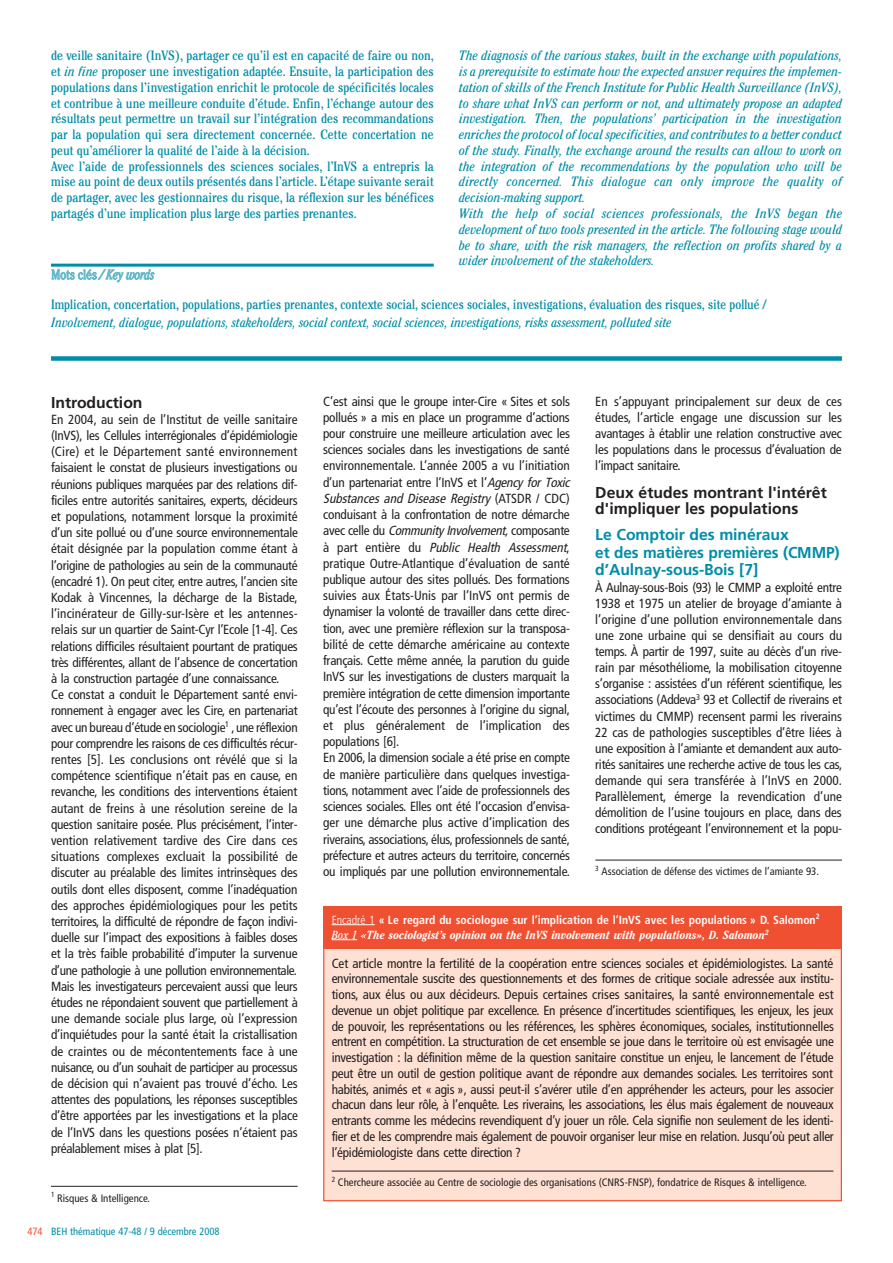
<style>
.page{position:relative;width:893px;height:1263px;background:#fff}
.page>*{position:absolute;margin:0;border:0;box-sizing:border-box;transform-origin:0 0}
.t1{font:700 15.75px/17.5px "Frutiger";letter-spacing:-.005em;color:#008da8}
.t2{font:700 15.75px/16.2px "Frutiger";color:#231f20}
.t3{font:italic condensed 13.5px/15.8px "Cheltenham";color:#008da8}
.t4{font:condensed 13.5px/15.8px "Cheltenham";color:#008da8}
.t5{font:italic 300 condensed 13.5px "Cheltenham";letter-spacing:-.005em;color:#66b9cc}
.t6{font:condensed 13.2px/16.2px "Frutiger";letter-spacing:-.015em;color:#231f20;text-align:justify}
.t7{font:700 condensed 11.7px "Frutiger";color:#fff}
.t8{font:italic 700 condensed 11.7px "Cheltenham";color:#fff}
.t9{font:condensed 10.8px "Frutiger";color:#231f20}
.t10{font:condensed 10.5px "Frutiger";color:#008da8}
.s1{font-style:italic}
.s2{font-style:normal}
.s3{color:#ef5032}
.s4{font-weight:300}
.s5{font-weight:400}
</style>
<div class="page">
<div style="left:324px;top:911px;width:517px;height:290px;background:#fee1d3"></div>
<div style="left:323px;top:906px;width:519px;height:43px;background:#ef5032"></div>
<hr style="left:332px;top:924px;width:43px;height:1px;background:#fff">
<svg style="left:332px;top:939px;width:25px;height:1px"></svg>
<hr style="left:332px;top:1171px;width:501px;height:1px;background:#231f20">
<hr style="left:51px;top:1186px;width:247px;height:1px;background:#231f20">
<hr style="left:595px;top:860px;width:247px;height:1px;background:#231f20">
<div style="left:51px;top:356px;width:791px;height:5px;background:#008da8"></div>
<hr style="left:51px;top:264px;width:383px;height:3px;background:#008da8">
<p class="t3" style="left:459px;top:49px;width:385px">The diagnosis of the various stakes, built in the exchange with populations, is a prerequisite to estimate how the expected answer requires the implemen&shy;tation of skills of the French Institute for Public Health Surveillance (InVS), to share what InVS can perform or not, and ultimately propose an adapted investigation. Then, the populations’ participation in the investigation enriches the protocol of local specificities, and contributes to a better conduct of the study. Finally, the exchange around the results can allow to work on the integration of the recommendations by the population who will be directly concerned. This dialogue can only improve the quality of decision-making support.<br>With the help of social sciences professionals, the InVS began the development of two tools presented in the article. The following stage would be to share, with the risk managers, the reflection on profits shared by a wider involvement of the stakeholders.</p>
<p class="t4" style="left:51px;top:298px;width:716px">Implication, concertation, populations, parties prenantes, contexte social, sciences sociales, investigations, évaluation des risques, site pollué /</p>
<p class="t3" style="left:51px;top:315px;width:622px">Involvement, dialogue, populations, stakeholders, social context, social sciences, investigations, risks assessment, polluted site</p>
<p class="t4" style="left:51px;top:49px;width:384px">de veille sanitaire (InVS), partager ce qu’il est en capacité de faire ou non, et <span class="s1">in fine</span> proposer une investigation adaptée. Ensuite, la participation des populations dans l’investigation enrichit le protocole de spécificités locales et contribue à une meilleure conduite d’étude. Enfin, l’échange autour des résultats peut permettre un travail sur l’intégration des recommandations par la population qui sera directement concernée. Cette concertation ne peut qu’améliorer la qualité de l’aide à la décision.<br>Avec l’aide de professionnels des sciences sociales, l’InVS a entrepris la mise au point de deux outils présentés dans l’article. L’étape suivante serait de partager, avec les gestionnaires du risque, la réflexion sur les bénéfices partagés d’une implication plus large des parties prenantes.</p>
<p class="t5" style="left:51px;top:270px;width:105px"><span class="s2">Mots clés</span> / Key words</p>
<p class="t2" style="left:51px;top:395px;width:93px">Introduction</p>
<p class="t6" style="left:51px;top:412px;width:248px;text-align:left">En 2004, au sein de l’Institut de veille sanitaire (InVS), les Cellules interrégionales d’épidémiologie (Cire) et le Département santé environnement faisaient le constat de plusieurs investigations ou réunions publiques marquées par des relations dif&shy;ficiles entre autorités sanitaires, experts, décideurs et populations, notamment lorsque la proximité d’un site pollué ou d’une source environnementale était désignée par la population comme étant à l’origine de pathologies au sein de la communauté (encadré 1). On peut citer, entre autres, l’ancien site Kodak à Vincennes, la décharge de la Bistade, l’incinérateur de Gilly-sur-Isère et les antennes&shy;relais sur un quartier de Saint-Cyr l’Ecole [1-4]. Ces relations difficiles résultaient pourtant de pratiques très différentes, allant de l’absence de concertation à la construction partagée d’une connaissance.<br>Ce constat a conduit le Département santé envi&shy;ronnement à engager avec les Cire, en partenariat avec un bureau d’étude en sociologie<sup>1</sup> ,une réflexion pour comprendre les raisons de ces difficultés récur&shy;rentes [5]. Les conclusions ont révélé que si la compétence scientifique n’était pas en cause, en revanche, les conditions des interventions étaient autant de freins à une résolution sereine de la question sanitaire posée. Plus précisément, l’inter&shy;vention relativement tardive des Cire dans ces situations complexes excluait la possibilité de discuter au préalable des limites intrinsèques des outils dont elles disposent, comme l’inadéquation des approches épidémiologiques pour les petits territoires, la difficulté de répondre de façon indivi&shy;duelle sur l’impact des expositions à faibles doses et la très faible probabilité d’imputer la survenue d’une pathologie à une pollution environnementale.<br>Mais les investigateurs percevaient aussi que leurs études ne répondaient souvent que partiellement à une demande sociale plus large, où l’expression d’inquiétudes pour la santé était la cristallisation de craintes ou de mécontentements face à une nuisance, ou d’un souhait de participer au processus de décision qui n’avaient pas trouvé d’écho. Les attentes des populations, les réponses susceptibles d’être apportées par les investigations et la place de l’InVS dans les questions posées n’étaient pas préalablement mises à plat [5].</p>
<p class="t9" style="left:51px;top:1193px;width:101px"><sup>1</sup> Risques &amp; Intelligence.</p>
<p class="t10" style="left:27px;top:1227px;width:194px"><span class="s3">474</span> BEH thématique 47-48 / 9 décembre 2008</p>
<p class="t6" style="left:323px;top:394px;width:251px;text-align:left">C’est ainsi que le groupe inter-Cire « Sites et sols pollués » a mis en place un programme d’actions pour construire une meilleure articulation avec les sciences sociales dans les investigations de santé environnementale. L’année 2005 a vu l’initiation d’un partenariat entre l’InVS et l’<span class="s1">Agency for Toxic Substances and Disease Registry</span> ( AT S D R / C D C ) conduisant à la confrontation de notre démarche a ve c c e l l e d u <span class="s1">Community Involvement,</span> c o m p o s a n te à p a r t e n t i è r e d u <span class="s1">Public Health Assessment</span>, pratique Outre-Atlantique d’évaluation de santé publique autour des sites pollués. Des formations suivies aux États-Unis par l’InVS ont permis de dynamiser la volonté de travailler dans cette direc&shy;tion, avec une première réflexion sur la transposa&shy;bilité de cette démarche américaine au contexte français. Cette même année, la parution du guide InVS sur les investigations de clusters marquait la première intégration de cette dimension importante qu’est l’écoute des personnes à l’origine du signal, et plus généralement de l’implication des populations [6].<br>En 2006, la dimension sociale a été prise en compte de manière particulière dans quelques investiga&shy;tions, notamment avec l’aide de professionnels des sciences sociales. Elles ont été l’occasion d’envisa&shy;ger une démarche plus active d’implication des riverains, associations, élus, professionnels de santé, préfecture et autres acteurs du territoire, concernés ou impliqués par une pollution environnementale.</p>
<p class="t6" style="left:595px;top:394px;width:248px">En s’appuyant principalement sur deux de ces études, l’article engage une discussion sur les avantages à établir une relation constructive avec les populations dans le processus d’évaluation de l’impact sanitaire.</p>
<p class="t2" style="left:595px;top:486px;width:233px">Deux études montrant l'intérêt d'impliquer les populations</p>
<p class="t1" style="left:595px;top:527px;width:246px">Le Comptoir des minéraux<br>et des matières premières (CMMP) d’Aulnay-sous-Bois [7]</p>
<p class="t6" style="left:595px;top:580px;width:248px">À Aulnay-sous-Bois (93) le CMMP a exploité entre 1938 et 1975 un atelier de broyage d’amiante à l’origine d’une pollution environnementale dans une zone urbaine qui se densifiait au cours du temps. À partir de 1997, suite au décès d’un rive&shy;rain par mésothéliome, la mobilisation citoyenne s’organise : assistées d’un référent scientifique, les associations (Addeva<sup>3</sup> 93 et Collectif de riverains et victimes du CMMP) recensent parmi les riverains 22 cas de pathologies susceptibles d’être liées à une exposition à l’amiante et demandent aux auto&shy;rités sanitaires une recherche active de tous les cas, demande qui sera transférée à l’InVS en 2000.<br>Parallèlement, émerge la revendication d’une démolition de l’usine toujours en place, dans des conditions protégeant l’environnement et la popu-</p>
<p class="t9" style="left:595px;top:867px;width:225px"><sup>3</sup> Association de défense des victimes de l’amiante 93.</p>
<p class="t7" style="left:332px;top:915px;width:489px"><span class="s4">Encadré 1</span> « Le regard du sociologue sur l’implication de l’InVS avec les populations » D. Salomon<sup>2</sup></p>
<p class="t8" style="left:332px;top:930px;width:439px"><span class="s5">Box 1</span> «The sociologist’s opinion on the InVS involvement with populations», D. Salomon<sup>2</sup></p>
<p class="t6" style="left:332px;top:956px;width:504px;line-height:15.8px">Cet article montre la fertilité de la coopération entre sciences sociales et épidémiologistes. La santé environnementale suscite des questionnements et des formes de critique sociale adressée aux institu&shy;tions, aux élus ou aux décideurs. Depuis certaines crises sanitaires, la santé environnementale est devenue un objet politique par excellence. En présence d’incertitudes scientifiques, les enjeux, les jeux de pouvoir, les représentations ou les références, les sphères économiques, sociales, institutionnelles entrent en compétition. La structuration de cet ensemble se joue dans le territoire où est envisagée une investigation : la définition même de la question sanitaire constitue un enjeu, le lancement de l’étude peut être un outil de gestion politique avant de répondre aux demandes sociales. Les territoires sont habités, animés et « agis », aussi peut-il s’avérer utile d’en appréhender les acteurs, pour les associer chacun dans leur rôle, à l’enquête. Les riverains, les associations, les élus mais également de nouveaux entrants comme les médecins revendiquent d’y jouer un rôle. Cela signifie non seulement de les identi&shy;fier et de les comprendre mais également de pouvoir organiser leur mise en relation. Jusqu’où peut aller l’épidémiologiste dans cette direction ?</p>
<p class="t9" style="left:332px;top:1178px;width:477px"><sup>2</sup> Chercheure associée au Centre de sociologie des organisations (CNRS-FNSP), fondatrice de Risques &amp; intelligence.</p>
</div>
